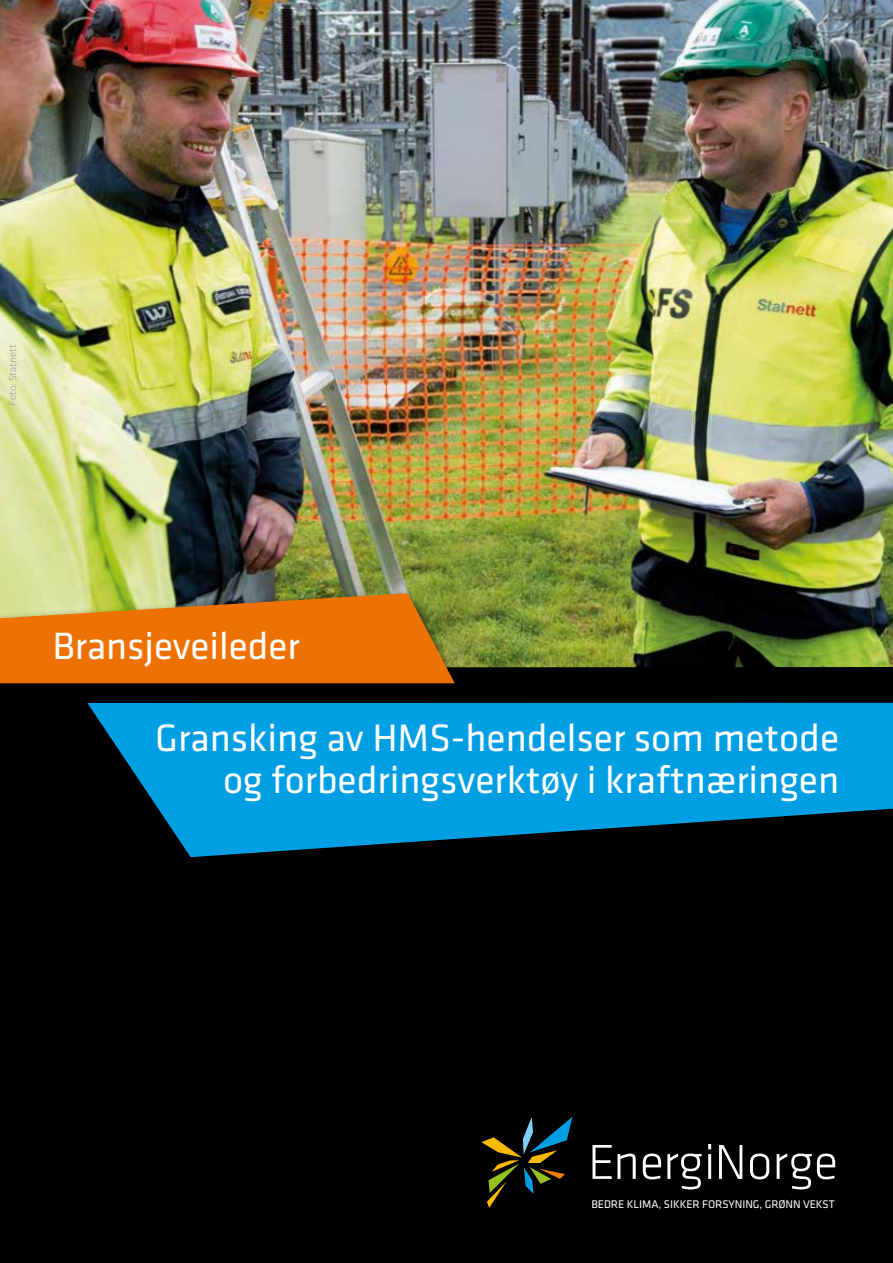
<style>
.page{position:relative;width:893px;height:1263px;background:#fff}
.page>*{position:absolute;margin:0;border:0;box-sizing:border-box;transform-origin:0 0}
.t1{font:39.75px/42px "Klavika";color:#fff;text-align:right}
.t2{font:39.45px "Klavika";color:#fff}
.t3{font:11.55px "Klavika";letter-spacing:-.005em;color:#fff}
.t4{font:300 10.5px "Klavika";color:#9d9d9c}
</style>
<div class="page">
<div style="left:0;top:665px;width:893px;height:598px;background:#000"></div>
<img style="left:0;top:0;width:893px;height:668px">
<svg style="left:592px;top:1145px;width:44px;height:34px"></svg>
<svg style="left:643px;top:1153px;width:18px;height:26px"></svg>
<svg style="left:667px;top:1153px;width:35px;height:36px"></svg>
<hr style="left:708px;top:1154px;width:3px;height:25px;background:#fff">
<svg style="left:708px;top:1144px;width:3px;height:5px"></svg>
<svg style="left:719px;top:1145px;width:23px;height:34px"></svg>
<svg style="left:750px;top:1153px;width:19px;height:26px"></svg>
<svg style="left:777px;top:1153px;width:58px;height:36px"></svg>
<svg style="left:481px;top:1117px;width:91px;height:91px"></svg>
<svg style="left:87px;top:703px;width:806px;height:154px;fill:#009fe3"></svg>
<div style="left:0;top:587px;width:464px;height:107px;background:#000;opacity:.4"></div>
<svg style="left:0;top:593px;width:455px;height:90px;background:#de7a13"></svg>
<p class="t4" style="left:7px;top:406px;width:63px;rotate:-90deg">Foto: Statnett</p>
<p class="t2" style="left:52px;top:620px;width:249px">Bransjeveileder</p>
<p class="t1" style="left:155px;top:716px;width:686px">Gransking av HMS-hendelser som metode og forbedringsverktøy i kraftnæringen</p>
<p class="t3" style="left:591px;top:1196px;width:245px">BEDRE KLIMA, SIKKER FORSYNING, GRØNN VEKST</p>
</div>
